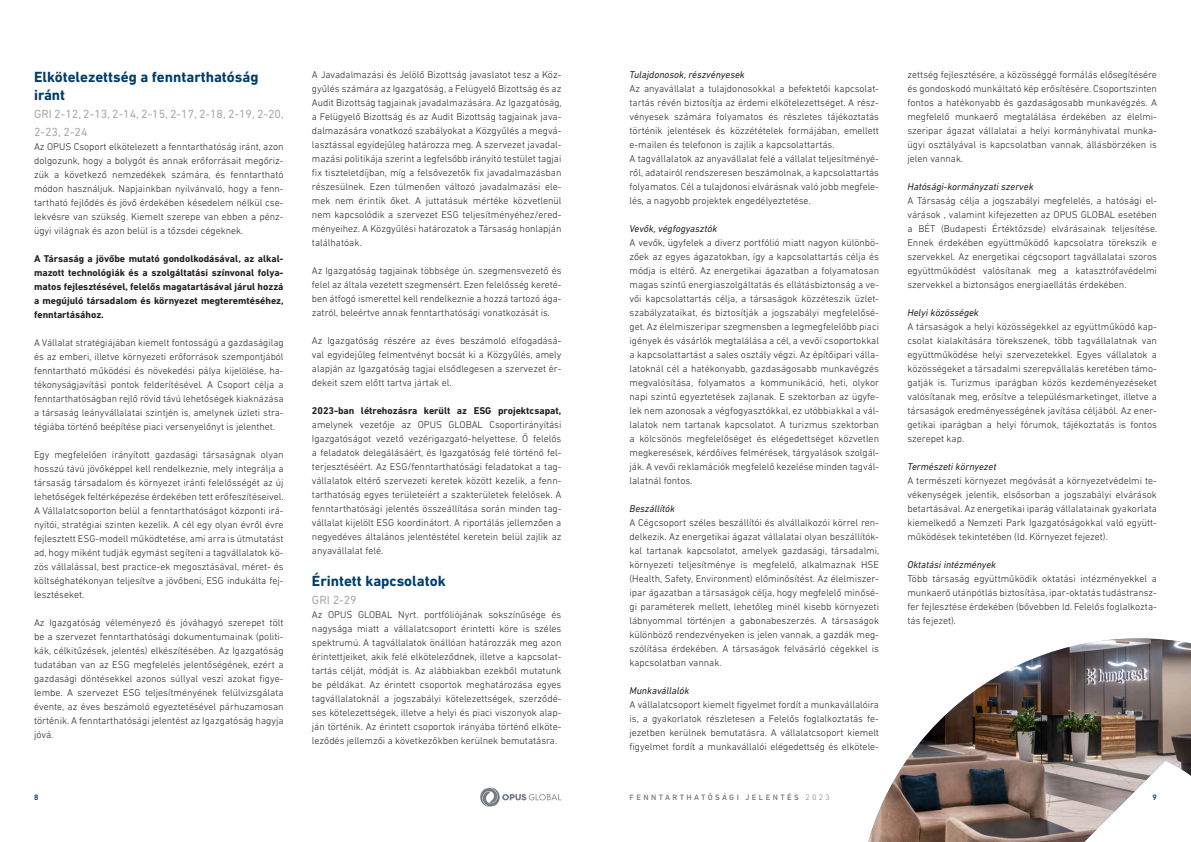
<style>
.page{position:relative;width:1191px;height:842px;background:#fff}
.page>*{position:absolute;margin:0;border:0;box-sizing:border-box;transform-origin:0 0}
.t1{font:700 15px/18px "DIN Next LT Pro";color:#003d6a}
.t2{font:12px/18px "DIN Next LT Pro";color:#a8a9ad}
.t3{font:300 10px/14px "DIN Next LT Pro";color:#231f20;text-align:justify}
.t4{font:700 10px/14px "DIN Next LT Pro";color:#231f20;text-align:justify}
.t5{font:italic 10px "DIN Next LT Pro";color:#231f20}
.t6{font:500 8px "DIN Next LT Pro";letter-spacing:.3em;color:#787d83}
.t7{font:500 8px "DIN Next LT Pro";color:#003d6a}
.s1{font-weight:700}
.s2{font-weight:300}
</style>
<div class="page">
<svg style="left:480px;top:787px;width:81px;height:20px"></svg>
<img style="left:868px;top:638px;width:323px;height:204px">
<p class="t1" style="left:34px;top:68px;width:226px">Elkötelezettség a fenntarthatóság iránt</p>
<p class="t2" style="left:34px;top:105px;width:251px">GRI 2-12, 2-13, 2-14, 2-15, 2-17, 2-18, 2-19, 2-20,<br>2-23, 2-24</p>
<p class="t3" style="left:34px;top:140px;width:251px">Az OPUS Csoport elkötelezett a fenntarthatóság iránt, azon dolgozunk, hogy a bolygót és annak erőforrásait megőriz&shy;zük a következő nemzedékek számára, és fenntartható módon használjuk. Napjainkban nyilvánvaló, hogy a fenn&shy;tartható fejlődés és jövő érdekében késedelem nélkül cse&shy;lekvésre van szükség. Kiemelt szerepe van ebben a pénz&shy;ügyi világnak és azon belül is a tőzsdei cégeknek.</p>
<p class="t4" style="left:34px;top:252px;width:251px">A Társaság a jövőbe mutató gondolkodásával, az alkal&shy;mazott technológiák és a szolgáltatási színvonal folya&shy;matos fejlesztésével, felelős magatartásával járul hozzá a megújuló társadalom és környezet megteremtéséhez, fenntartásához.</p>
<p class="t3" style="left:34px;top:336px;width:251px">A Vállalat stratégiájában kiemelt fontosságú a gazdaságilag és az emberi, illetve környezeti erőforrások szempontjából fenntartható működési és növekedési pálya kijelölése, ha&shy;tékonyságjavítási pontok felderítésével. A Csoport célja a fenntarthatóságban rejlő rövid távú lehetőségek kiaknázása a társaság leányvállalatai szintjén is, amelynek üzleti stra&shy;tégiába történő beépítése piaci versenyelőnyt is jelenthet.</p>
<p class="t3" style="left:34px;top:448px;width:251px">Egy megfelelően irányított gazdasági társaságnak olyan hosszú távú jövőképpel kell rendelkeznie, mely integrálja a társaság társadalom és környezet iránti felelősségét az új lehetőségek feltérképezése érdekében tett erőfeszítéseivel.</p>
<p class="t3" style="left:34px;top:504px;width:251px">A Vállalatcsoporton belül a fenntarthatóságot központi irá&shy;nyítói, stratégiai szinten kezelik. A cél egy olyan évről évre fejlesztett ESG-modell működtetése, ami arra is útmutatást ad, hogy miként tudják egymást segíteni a tagvállalatok kö&shy;zös vállalással, best practice-ek megosztásával, méret- és költséghatékonyan teljesítve a jövőbeni, ESG indukálta fej&shy;lesztéseket.</p>
<p class="t3" style="left:34px;top:616px;width:251px">Az Igazgatóság véleményező és jóváhagyó szerepet tölt be a szervezet fenntarthatósági dokumentumainak (politi&shy;kák, célkitűzések, jelentés) elkészítésében. Az Igazgatóság tudatában van az ESG megfelelés jelentőségének, ezért a gazdasági döntésekkel azonos súllyal veszi azokat figye&shy;lembe. A szervezet ESG teljesítményének felülvizsgálata évente, az éves beszámoló egyeztetésével párhuzamosan történik. A fenntarthatósági jelentést az Igazgatóság hagyja jóvá.</p>
<p class="t3" style="left:312px;top:68px;width:251px">A Javadalmazási és Jelölő Bizottság javaslatot tesz a Köz&shy;gyűlés számára az Igazgatóság, a Felügyelő Bizottság és az Audit Bizottság tagjainak javadalmazására. Az Igazgatóság, a Felügyelő Bizottság és az Audit Bizottság tagjainak java&shy;dalmazására vonatkozó szabályokat a Közgyűlés a megvá&shy;lasztással egyidejűleg határozza meg. A szervezet javadal&shy;mazási politikája szerint a legfelsőbb irányító testület tagjai fix tiszteletdíjban, míg a felsővezetők fix javadalmazásban részesülnek. Ezen túlmenően változó javadalmazási ele&shy;mek nem érintik őket. A juttatásuk mértéke közvetlenül nem kapcsolódik a szervezet ESG teljesítményéhez/ered&shy;ményeihez. A Közgyűlési határozatok a Társaság honlapján találhatóak.</p>
<p class="t3" style="left:312px;top:264px;width:251px">Az Igazgatóság tagjainak többsége ún. szegmensvezető és felel az általa vezetett szegmensért. Ezen felelősség kereté&shy;ben átfogó ismerettel kell rendelkeznie a hozzá tartozó ága&shy;zatról, beleértve annak fenntarthatósági vonatkozását is.</p>
<p class="t3" style="left:312px;top:334px;width:251px">Az Igazgatóság részére az éves beszámoló elfogadásá&shy;val egyidejűleg felmentvényt bocsát ki a Közgyűlés, amely alapján az Igazgatóság tagjai elsődlegesen a szervezet ér&shy;dekeit szem előtt tartva jártak el.</p>
<p class="t3" style="left:312px;top:404px;width:251px"><span class="s1">2023-ban létrehozásra került az ESG projektcsapat, </span>amelynek vezetője az OPUS GLOBAL Csoportirányítási Igazgatóságot vezető vezérigazgató-helyettese. Ő felelős a feladatok delegálásáért, és Igazgatóság felé történő fel&shy;terjesztéséért. Az ESG/fenntarthatósági feladatokat a tag&shy;vállalatok eltérő szervezeti keretek között kezelik, a fenn&shy;tarthatóság egyes területeiért a szakterületek felelősek. A fenntarthatósági jelentés összeállítása során minden tag&shy;vállalat kijelölt ESG koordinátort. A riportálás jellemzően a negyedéves általános jelentéstétel keretein belül zajlik az anyavállalat felé.</p>
<p class="t1" style="left:312px;top:572px;width:135px">Érintett kapcsolatok</p>
<p class="t2" style="left:312px;top:591px;width:46px">GRI 2-29</p>
<p class="t3" style="left:312px;top:608px;width:251px">Az OPUS GLOBAL Nyrt. portfóliójának sokszínűsége és nagysága miatt a vállalatcsoport érintetti köre is széles spektrumú. A tagvállalatok önállóan határozzák meg azon érintettjeiket, akik felé elköteleződnek, illetve a kapcsolat&shy;tartás célját, módját is. Az alábbiakban ezekből mutatunk be példákat. Az érintett csoportok meghatározása egyes tagvállalatoknál a jogszabályi kötelezettségek, szerződé&shy;ses kötelezettségek, illetve a helyi és piaci viszonyok alap&shy;ján történik. Az érintett csoportok irányába történő elköte&shy;leződés jellemzői a következőkben kerülnek bemutatásra.</p>
<p class="t5" style="left:629px;top:69px;width:117px">Tulajdonosok, részvényesek</p>
<p class="t3" style="left:629px;top:82px;width:251px">Az anyavállalat a tulajdonosokkal a befektetői kapcsolat&shy;tartás révén biztosítja az érdemi elkötelezettséget. A rész&shy;vényesek számára folyamatos és részletes tájékoztatás történik jelentések és közzétételek formájában, emellett e-mailen és telefonon is zajlik a kapcsolattartás.</p>
<p class="t3" style="left:629px;top:152px;width:251px">A tagvállalatok az anyavállalat felé a vállalat teljesítményé&shy;ről, adatairól rendszeresen beszámolnak, a kapcsolattartás folyamatos. Cél a tulajdonosi elvárásnak való jobb megfele&shy;lés, a nagyobb projektek engedélyeztetése.</p>
<p class="t5" style="left:629px;top:223px;width:89px">Vevők, végfogyasztók</p>
<p class="t3" style="left:629px;top:236px;width:251px">A vevők, ügyfelek a diverz portfólió miatt nagyon különbö&shy;zőek az egyes ágazatokban, így a kapcsolattartás célja és módja is eltérő. Az energetikai ágazatban a folyamatosan magas szintű energiaszolgáltatás és ellátásbiztonság a ve&shy;vői kapcsolattartás célja, a társaságok közzéteszik üzlet&shy;szabályzataikat, és biztosítják a jogszabályi megfelelősé&shy;get. Az élelmiszeripar szegmensben a legmegfelelőbb piaci igények és vásárlók megtalálása a cél, a vevői csoportokkal a kapcsolattartást a sales osztály végzi. Az építőipari válla&shy;latoknál cél a hatékonyabb, gazdaságosabb munkavégzés megvalósítása, folyamatos a kommunikáció, heti, olykor napi szintű egyeztetések zajlanak. E szektorban az ügyfe&shy;lek nem azonosak a végfogyasztókkal, ez utóbbiakkal a vál&shy;lalatok nem tartanak kapcsolatot. A turizmus szektorban a kölcsönös megfelelőséget és elégedettséget közvetlen megkeresések, kérdőíves felmérések, tárgyalások szolgál&shy;ják. A vevői reklamációk megfelelő kezelése minden tagvál&shy;lalatnál fontos.</p>
<p class="t5" style="left:629px;top:503px;width:47px">Beszállítók</p>
<p class="t3" style="left:629px;top:516px;width:251px">A Cégcsoport széles beszállítói és alvállalkozói körrel ren&shy;delkezik. Az energetikai ágazat vállalatai olyan beszállítók&shy;kal tartanak kapcsolatot, amelyek gazdasági, társadalmi, környezeti teljesítménye is megfelelő, alkalmaznak HSE (Health, Safety, Environment) előminősítést. Az élelmiszer&shy;ipar ágazatban a társaságok célja, hogy megfelelő minősé&shy;gi paraméterek mellett, lehetőleg minél kisebb környezeti lábnyommal történjen a gabonabeszerzés. A társaságok különböző rendezvényeken is jelen vannak, a gazdák meg&shy;szólítása érdekében. A társaságok felvásárló cégekkel is kapcsolatban vannak.</p>
<p class="t5" style="left:629px;top:685px;width:61px">Munkavállalók</p>
<p class="t3" style="left:629px;top:698px;width:251px">A vállalatcsoport kiemelt figyelmet fordít a munkavállalóira is, a gyakorlatok részletesen a Felelős foglalkoztatás fe&shy;jezetben kerülnek bemutatásra. A vállalatcsoport kiemelt figyelmet fordít a munkavállalói elégedettség és elkötele-</p>
<p class="t3" style="left:907px;top:68px;width:251px">zettség fejlesztésére, a közösséggé formálás elősegítésére és gondoskodó munkáltató kép erősítésére. Csoportszinten fontos a hatékonyabb és gazdaságosabb munkavégzés. A megfelelő munkaerő megtalálása érdekében az élelmi&shy;szeripar ágazat vállalatai a helyi kormányhivatal munka&shy;ügyi osztályával is kapcsolatban vannak, állásbörzéken is jelen vannak.</p>
<p class="t5" style="left:907px;top:181px;width:128px">Hatósági-kormányzati szervek</p>
<p class="t3" style="left:907px;top:194px;width:251px">A Társaság célja a jogszabályi megfelelés, a hatósági el&shy;várások , valamint kifejezetten az OPUS GLOBAL esetében a BÉT (Budapesti Értéktőzsde) elvárásainak teljesítése.<br>Ennek érdekében együttműködő kapcsolatra törekszik e szervekkel. Az energetikai cégcsoport tagvállalatai szoros együttműködést valósítanak meg a katasztrófavédelmi szervekkel a biztonságos energiaellátás érdekében.</p>
<p class="t5" style="left:907px;top:307px;width:73px">Helyi közösségek</p>
<p class="t3" style="left:907px;top:320px;width:251px">A társaságok a helyi közösségekkel az együttműködő kap&shy;csolat kialakítására törekszenek, több tagvállalatnak van együttműködése helyi szervezetekkel. Egyes vállalatok a közösségeket a társadalmi szerepvállalás keretében támo&shy;gatják is. Turizmus iparágban közös kezdeményezéseket valósítanak meg, erősítve a településmarketinget, illetve a társaságok eredményességének javítása céljából. Az ener&shy;getikai iparágban a helyi fórumok, tájékoztatás is fontos szerepet kap.</p>
<p class="t5" style="left:907px;top:461px;width:90px">Természeti környezet</p>
<p class="t3" style="left:907px;top:474px;width:251px">A természeti környezet megóvását a környezetvédelmi te&shy;vékenységek jelentik, elsősorban a jogszabályi elvárások betartásával. Az energetikai iparág vállalatainak gyakorlata kiemelkedő a Nemzeti Park Igazgatóságokkal való együtt&shy;működések tekintetében (ld. Környezet fejezet).</p>
<p class="t5" style="left:907px;top:559px;width:90px">Oktatási intézmények</p>
<p class="t3" style="left:907px;top:572px;width:251px">Több társaság együttműködik oktatási intézményekkel a munkaerő utánpótlás biztosítása, ipar-oktatás tudástransz&shy;fer fejlesztése érdekében (bővebben ld. Felelős foglalkozta&shy;tás fejezet).</p>
<p class="t7" style="left:34px;top:793px;width:6px">8</p>
<p class="t6" style="left:629px;top:793px;width:202px">FENNTARTHATÓSÁGI JELENTÉS <span class="s2">2023</span></p>
<p class="t7" style="left:1152px;top:793px;width:6px">9</p>
</div>
